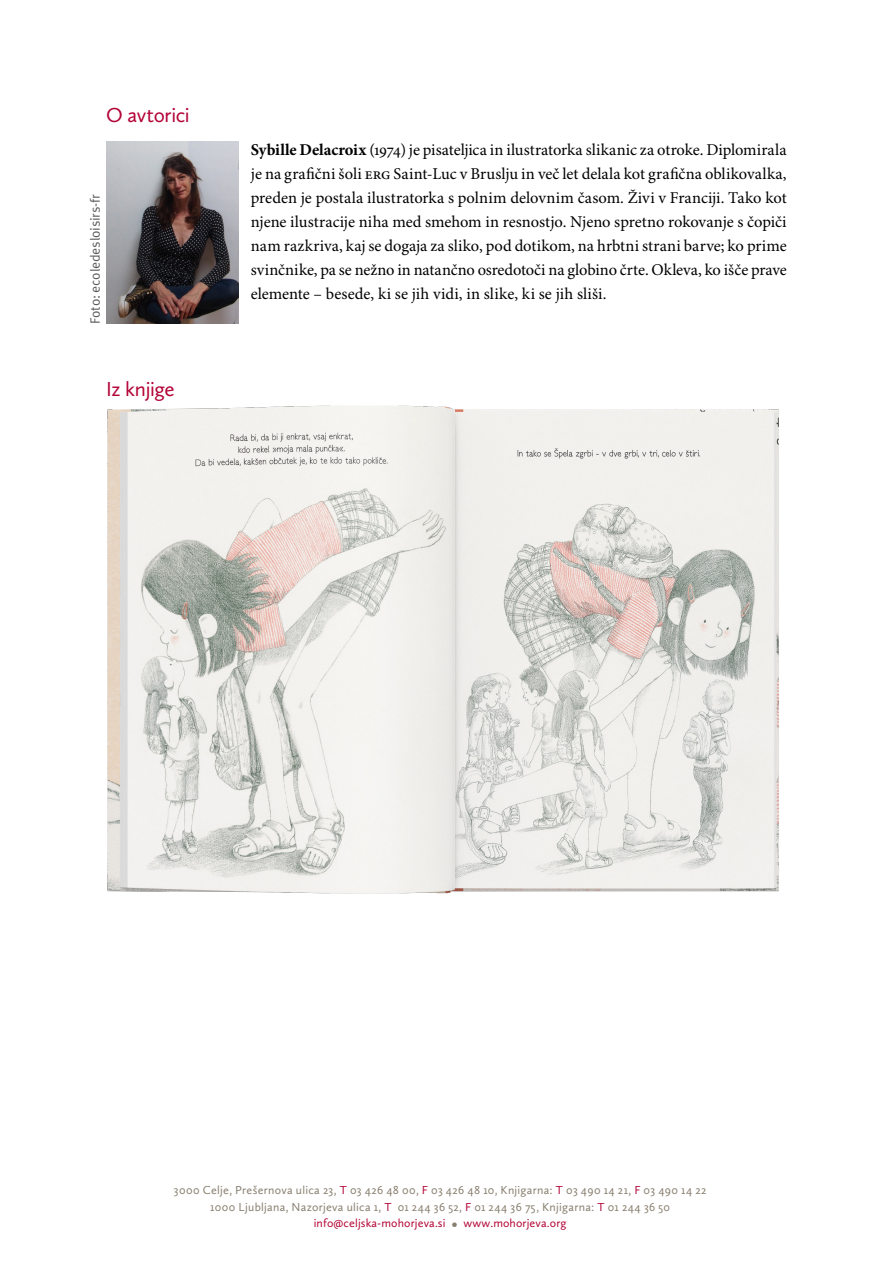
<style>
.page{position:relative;width:893px;height:1263px;background:#fff}
.page>*{position:absolute;margin:0;border:0;box-sizing:border-box;transform-origin:0 0}
.zivljenjepis{font:21px "Calluna Sans";letter-spacing:-.02em;color:#b30437}
.besedilo{font:16.5px/24px "Minion Pro";color:#000;text-align:justify}
.besedilo-2{font:13.5px "Meta Pro";letter-spacing:-.015em;color:#57585a}
.besedilo-3{font:12px "Calluna Sans";letter-spacing:.025em;color:#887f6f}
.t1{font:12px "Calluna Sans";letter-spacing:.01em;color:#b30437}
.s1{font-weight:700}
.s2{color:#b30437}
.s3{font-size:16.5px;color:#887f6f}
</style>
<div class="page">
<img style="left:107px;top:405px;width:672px;height:489px">
<img style="left:106px;top:142px;width:132px;height:182px">
<p class="zivljenjepis" style="left:106px;top:102px;width:85px">O avtorici</p>
<p class="besedilo-2" style="left:87px;top:324px;width:131px;rotate:-90deg">Foto: ecoledesloisirs-fr</p>
<p class="zivljenjepis" style="left:106px;top:376px;width:70px">Iz knjige</p>
<p class="besedilo" style="left:251px;top:138px;width:537px"><span class="s1">Sybille Delacroix</span> (1974) je pisateljica in ilustratorka slikanic za otroke. Diplomirala je na grafični šoli ERG Saint-Luc v Bruslju in več let delala kot grafična oblikovalka, preden je postala ilustratorka s polnim delovnim časom. Živi v Franciji. Tako kot njene ilustracije niha med smehom in resnostjo. Njeno spretno rokovanje s čopiči nam razkriva, kaj se dogaja za sliko, pod dotikom, na hrbtni strani barve; ko prime svinčnike, pa se nežno in natančno osredotoči na globino črte. Okleva, ko išče prave elemente – besede, ki se jih vidi, in slike, ki se jih sliši.</p>
<p class="besedilo-3" style="left:174px;top:1183px;width:534px">3000 Celje, Prešernova ulica 23, <span class="s2">T</span> 03 426 48 00, <span class="s2">F</span> 03 426 48 10, Knjigarna: <span class="s2">T</span> 03 490 14 21, <span class="s2">F</span> 03 490 14 22</p>
<p class="besedilo-3" style="left:210px;top:1199px;width:461px">1000 Ljubljana, Nazorjeva ulica 1, <span class="s2">T</span> 01 244 36 52, <span class="s2">F</span> 01 244 36 75, Knjigarna: <span class="s2">T</span> 01 244 36 50</p>
<p class="t1" style="left:314px;top:1216px;width:254px">info@celjska-mohorjeva.si <span class="s3">•</span> www.mohorjeva.org</p>
</div>
